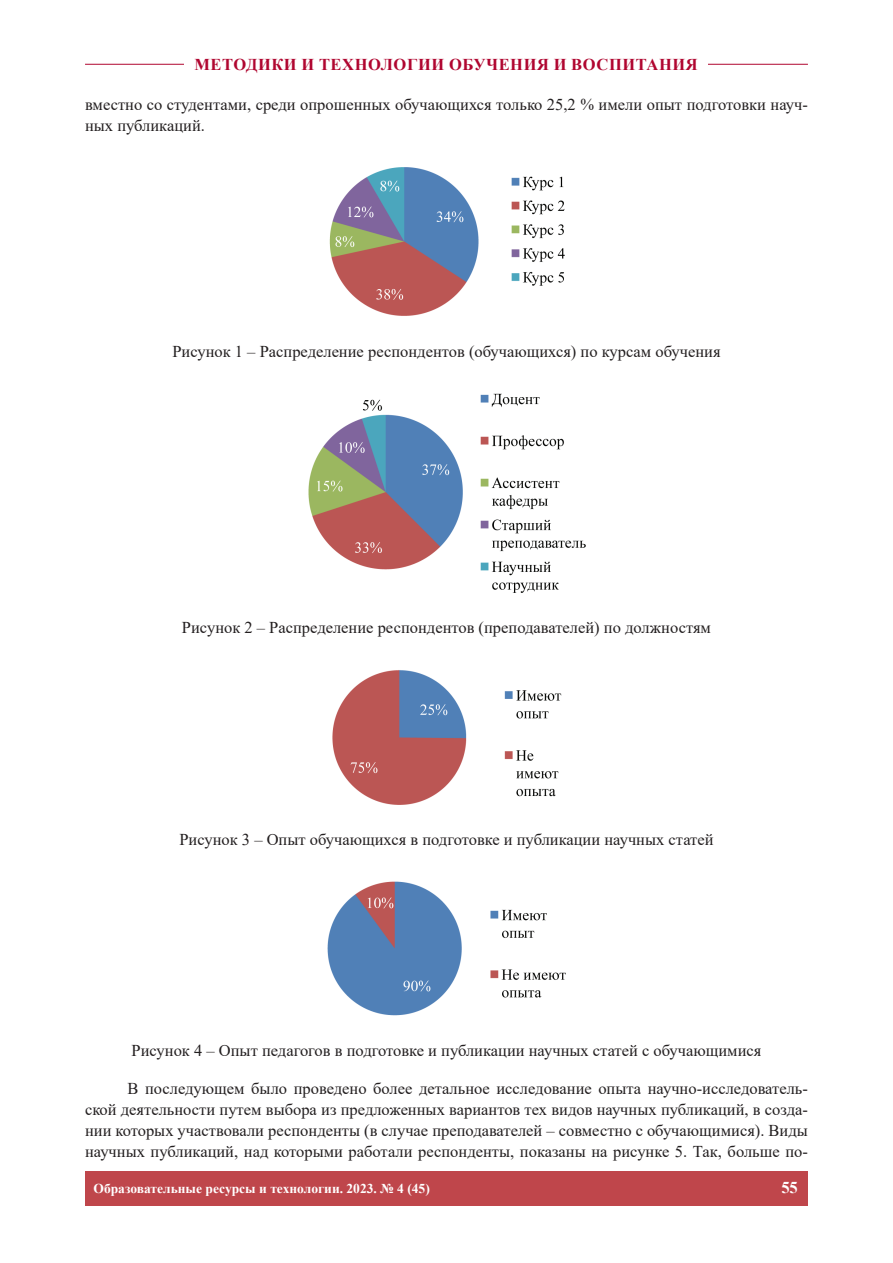
<style>
.page{position:relative;width:893px;height:1263px;background:#fff}
.page>*{position:absolute;margin:0;border:0;box-sizing:border-box;transform-origin:0 0}
.t1{font:16.5px/21px "Times New Roman";color:#231f20}
.t2{font:700 16.5px "Times New Roman";letter-spacing:.035em;color:#b00630}
.t3{font:700 16.5px "Times New Roman";color:#fff}
.t4{font:700 13.5px "Times New Roman";color:#fff}
</style>
<div class="page">
<hr style="left:85px;top:64px;width:723px;height:1px;background:#b00630">
<div style="left:185px;top:59px;width:523px;height:11px;background:#fff"></div>
<div style="left:85px;top:1171px;width:723px;height:34px;background:#bf464b"></div>
<img style="left:329px;top:167px;width:236px;height:149px">
<img style="left:308px;top:393px;width:278px;height:200px">
<img style="left:332px;top:670px;width:230px;height:135px">
<img style="left:327px;top:881px;width:239px;height:135px">
<p class="t2" style="left:194px;top:52px;width:505px">МЕТОДИКИ И ТЕХНОЛОГИИ ОБУЧЕНИЯ И ВОСПИТАНИЯ</p>
<p class="t1" style="left:85px;top:94px;width:724px">вместно со студентами, среди опрошенных обучающихся только 25,2 % имели опыт подготовки науч&shy;ных публикаций.</p>
<p class="t1" style="left:172px;top:340px;width:550px">Рисунок 1 – Распределение респондентов (обучающихся) по курсам обучения</p>
<p class="t1" style="left:182px;top:616px;width:531px">Рисунок 2 – Распределение респондентов (преподавателей) по должностям</p>
<p class="t1" style="left:179px;top:828px;width:536px">Рисунок 3 – Опыт обучающихся в подготовке и публикации научных статей</p>
<p class="t1" style="left:132px;top:1039px;width:631px">Рисунок 4 – Опыт педагогов в подготовке и публикации научных статей с обучающимися</p>
<p class="t1" style="left:85px;top:1077px;width:724px;text-align:justify;text-indent:43px">В последующем было проведено более детальное исследование опыта научно-исследователь&shy;ской деятельности путем выбора из предложенных вариантов тех видов научных публикаций, в созда&shy;нии которых участвовали респонденты (в случае преподавателей – совместно с обучающимися). Виды научных публикаций, над которыми работали респонденты, показаны на рисунке 5. Так, больше по-</p>
<p class="t4" style="left:94px;top:1179px;width:338px">Образовательные ресурсы и технологии. 2023. № 4 (45)</p>
<p class="t3" style="left:781px;top:1175px;width:18px">55</p>
</div>
